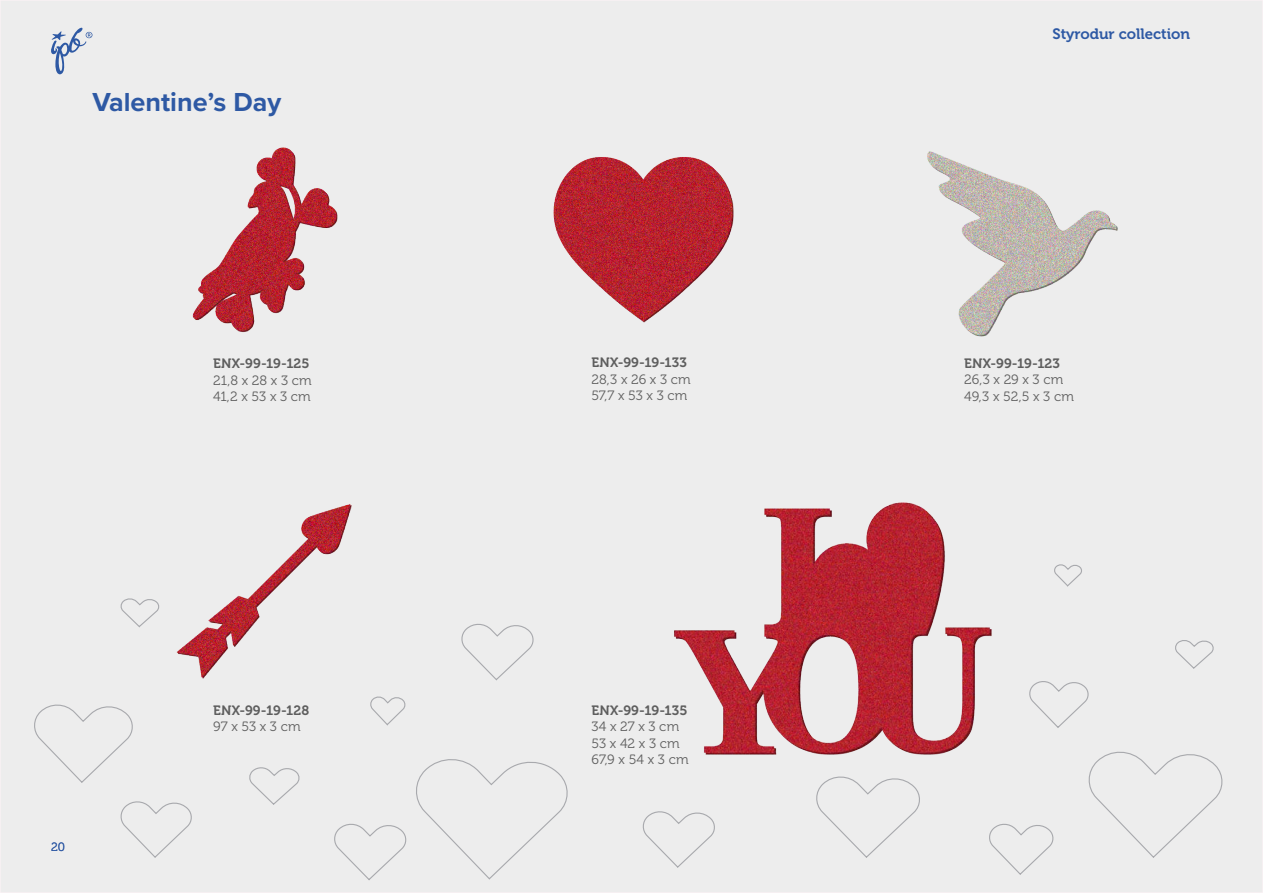
<style>
.page{position:relative;width:1263px;height:893px;background:#ededed}
.page>*{position:absolute;margin:0;border:0;box-sizing:border-box;transform-origin:0 0}
.Nazwa_katalogu_kolek{font:700 27px "Proxima Nova";color:#2e59a4}
.t1{font:15px "Museo 700";color:#2e59a4}
.Wymiary_produktu{font:13.5px "Museo 300";color:#5e5e5e}
.Kod_produktu{font:13.5px "Museo 700";letter-spacing:.01em;color:#5e5e5e}
.t2{font:12px "Museo 300";color:#2e59a4}
</style>
<div class="page">
<svg style="left:51px;top:28px;width:41px;height:46px"></svg>
<img style="left:674px;top:502px;width:318px;height:253px">
<img style="left:176px;top:504px;width:176px;height:175px">
<img style="left:192px;top:147px;width:146px;height:185px">
<img style="left:553px;top:157px;width:181px;height:166px">
<img style="left:927px;top:151px;width:191px;height:186px">
<svg style="left:1088px;top:751px;width:135px;height:107px"></svg>
<svg style="left:370px;top:696px;width:35px;height:30px"></svg>
<svg style="left:1175px;top:640px;width:39px;height:29px"></svg>
<svg style="left:120px;top:598px;width:39px;height:30px"></svg>
<svg style="left:249px;top:767px;width:51px;height:38px"></svg>
<svg style="left:461px;top:623px;width:73px;height:58px"></svg>
<svg style="left:334px;top:759px;width:234px;height:121px"></svg>
<svg style="left:642px;top:811px;width:73px;height:57px"></svg>
<svg style="left:816px;top:776px;width:104px;height:82px"></svg>
<svg style="left:34px;top:704px;width:99px;height:79px"></svg>
<svg style="left:120px;top:801px;width:72px;height:57px"></svg>
<svg style="left:989px;top:823px;width:65px;height:52px"></svg>
<svg style="left:1029px;top:681px;width:60px;height:47px"></svg>
<svg style="left:1054px;top:564px;width:28px;height:23px"></svg>
<p class="Nazwa_katalogu_kolek" style="left:92px;top:81px;width:190px">Valentine’s Day</p>
<p class="Kod_produktu" style="left:213px;top:356px;width:98px">ENX-99-19-125</p>
<p class="Wymiary_produktu" style="left:213px;top:373px;width:100px">21,8 x 28 x 3 cm</p>
<p class="Wymiary_produktu" style="left:213px;top:389px;width:99px">41,2 x 53 x 3 cm</p>
<p class="t2" style="left:51px;top:840px;width:15px">20</p>
<p class="Kod_produktu" style="left:213px;top:702px;width:98px">ENX-99-19-128</p>
<p class="Wymiary_produktu" style="left:213px;top:719px;width:89px">97 x 53 x 3 cm</p>
<p class="Kod_produktu" style="left:591px;top:355px;width:97px">ENX-99-19-133</p>
<p class="Wymiary_produktu" style="left:591px;top:372px;width:101px">28,3 x 26 x 3 cm</p>
<p class="Wymiary_produktu" style="left:591px;top:388px;width:97px">57,7 x 53 x 3 cm</p>
<p class="Kod_produktu" style="left:591px;top:702px;width:97px">ENX-99-19-135</p>
<p class="Wymiary_produktu" style="left:591px;top:719px;width:89px">34 x 27 x 3 cm</p>
<p class="Wymiary_produktu" style="left:591px;top:736px;width:90px">53 x 42 x 3 cm</p>
<p class="Wymiary_produktu" style="left:591px;top:752px;width:99px">67,9 x 54 x 3 cm</p>
<p class="t1" style="left:1052px;top:25px;width:139px">Styrodur collection</p>
<p class="Kod_produktu" style="left:964px;top:356px;width:97px">ENX-99-19-123</p>
<p class="Wymiary_produktu" style="left:964px;top:372px;width:101px">26,3 x 29 x 3 cm</p>
<p class="Wymiary_produktu" style="left:964px;top:389px;width:111px">49,3 x 52,5 x 3 cm</p>
</div>
